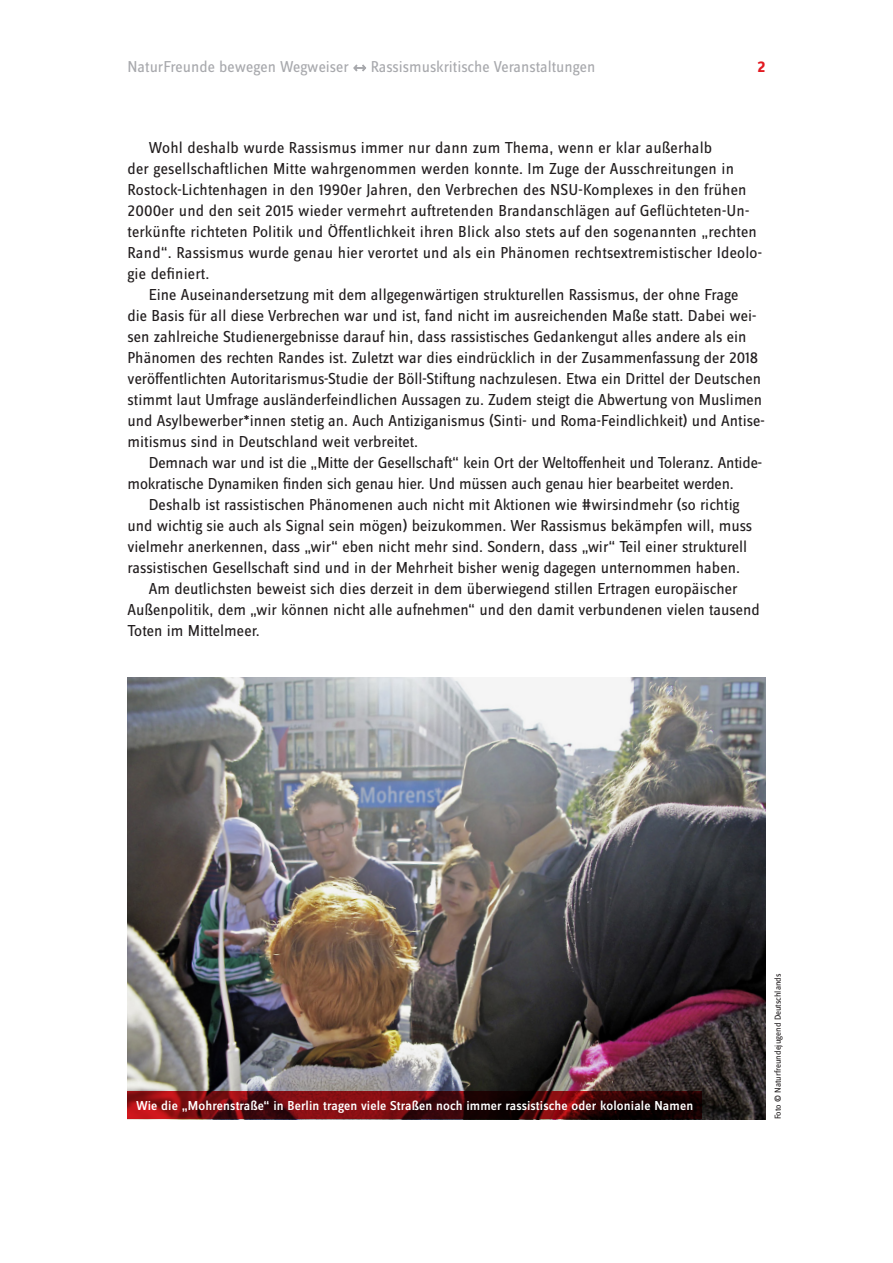
<style>
.page{position:relative;width:893px;height:1263px;background:#fff}
.page>*{position:absolute;margin:0;border:0;box-sizing:border-box;transform-origin:0 0}
.t1{font:16.5px/21px "Zine Sans Dis OT";color:#231f20}
.t2{font:16.35px "Zine Sans Dis OT";color:#a8a9ad}
.t3{font:700 16.35px "Zine Sans Dis OT";color:#e21a21}
.t4{font:500 13.5px "Zine Sans Dis OT";letter-spacing:.01em;color:#fff}
.t5{font:9px "Zine Sans Dis OT";color:#231f20}
</style>
<div class="page">
<img style="left:128px;top:678px;width:637px;height:441px">
<svg style="left:128px;top:1091px;width:574px;height:28px;background:#56090b"></svg>
<svg style="left:353px;top:65px;width:13px;height:6px"></svg>
<p class="t2" style="left:128px;top:59px;width:223px">NaturFreunde bewegen Wegweiser</p>
<p class="t2" style="left:371px;top:59px;width:226px">Rassismuskritische Veranstaltungen</p>
<p class="t3" style="left:757px;top:59px;width:9px">2</p>
<p class="t1" style="left:128px;top:138px;width:636px;text-indent:21px">Wohl deshalb wurde Rassismus immer nur dann zum Thema, wenn er klar außerhalb<br>der gesellschaftlichen Mitte wahrgenommen werden konnte. Im Zuge der Ausschreitungen in Rostock-Lichtenhagen in den 1990er Jahren, den Verbrechen des NSU-Komplexes in den frühen 2000er und den seit 2015 wieder vermehrt auftretenden Brandanschlägen auf Geflüchteten-Un&shy;terkünfte richteten Politik und Öffentlichkeit ihren Blick also stets auf den sogenannten „rechten Rand“. Rassismus wurde genau hier verortet und als ein Phänomen rechtsextremistischer Ideolo&shy;gie definiert.</p>
<p class="t1" style="left:128px;top:285px;width:638px;text-indent:21px">Eine Auseinandersetzung mit dem allgegenwärtigen strukturellen Rassismus, der ohne Frage<br>die Basis für all diese Verbrechen war und ist, fand nicht im ausreichenden Maße statt. Dabei wei&shy;sen zahlreiche Studienergebnisse darauf hin, dass rassistisches Gedankengut alles andere als ein Phänomen des rechten Randes ist. Zuletzt war dies eindrücklich in der Zusammenfassung der 2018 veröffentlichten Autoritarismus-Studie der Böll-Stiftung nachzulesen. Etwa ein Drittel der Deutschen stimmt laut Umfrage ausländerfeindlichen Aussagen zu. Zudem steigt die Abwertung von Muslimen und Asylbewerber*innen stetig an. Auch Antiziganismus (Sinti- und Roma-Feindlichkeit) und Antise&shy;mitismus sind in Deutschland weit verbreitet.</p>
<p class="t1" style="left:128px;top:453px;width:636px;text-indent:21px">Demnach war und ist die „Mitte der Gesellschaft“ kein Ort der Weltoffenheit und Toleranz. Antide&shy;mokratische Dynamiken finden sich genau hier. Und müssen auch genau hier bearbeitet werden.</p>
<p class="t1" style="left:149px;top:495px;width:592px">Deshalb ist rassistischen Phänomenen auch nicht mit Aktionen wie #wirsindmehr (so richtig</p>
<p class="t1" style="left:128px;top:516px;width:626px">und wichtig sie auch als Signal sein mögen) beizukommen. Wer Rassismus bekämpfen will, muss</p>
<p class="t1" style="left:128px;top:537px;width:621px">vielmehr anerkennen, dass „wir“ eben nicht mehr sind. Sondern, dass „wir“ Teil einer strukturell</p>
<p class="t1" style="left:128px;top:558px;width:614px">rassistischen Gesellschaft sind und in der Mehrheit bisher wenig dagegen unternommen haben.</p>
<p class="t1" style="left:149px;top:579px;width:590px">Am deutlichsten beweist sich dies derzeit in dem überwiegend stillen Ertragen europäischer</p>
<p class="t1" style="left:128px;top:600px;width:634px">Außenpolitik, dem „wir können nicht alle aufnehmen“ und den damit verbundenen vielen tausend</p>
<p class="t1" style="left:128px;top:621px;width:134px">Toten im Mittelmeer.</p>
<p class="t4" style="left:136px;top:1099px;width:559px">Wie die „Mohrenstraße“ in Berlin tragen viele Straßen noch immer rassistische oder koloniale Namen</p>
<p class="t5" style="left:774px;top:1119px;width:147px;rotate:-90deg">Foto © Naturfreundejugend Deutschlands</p>
</div>
